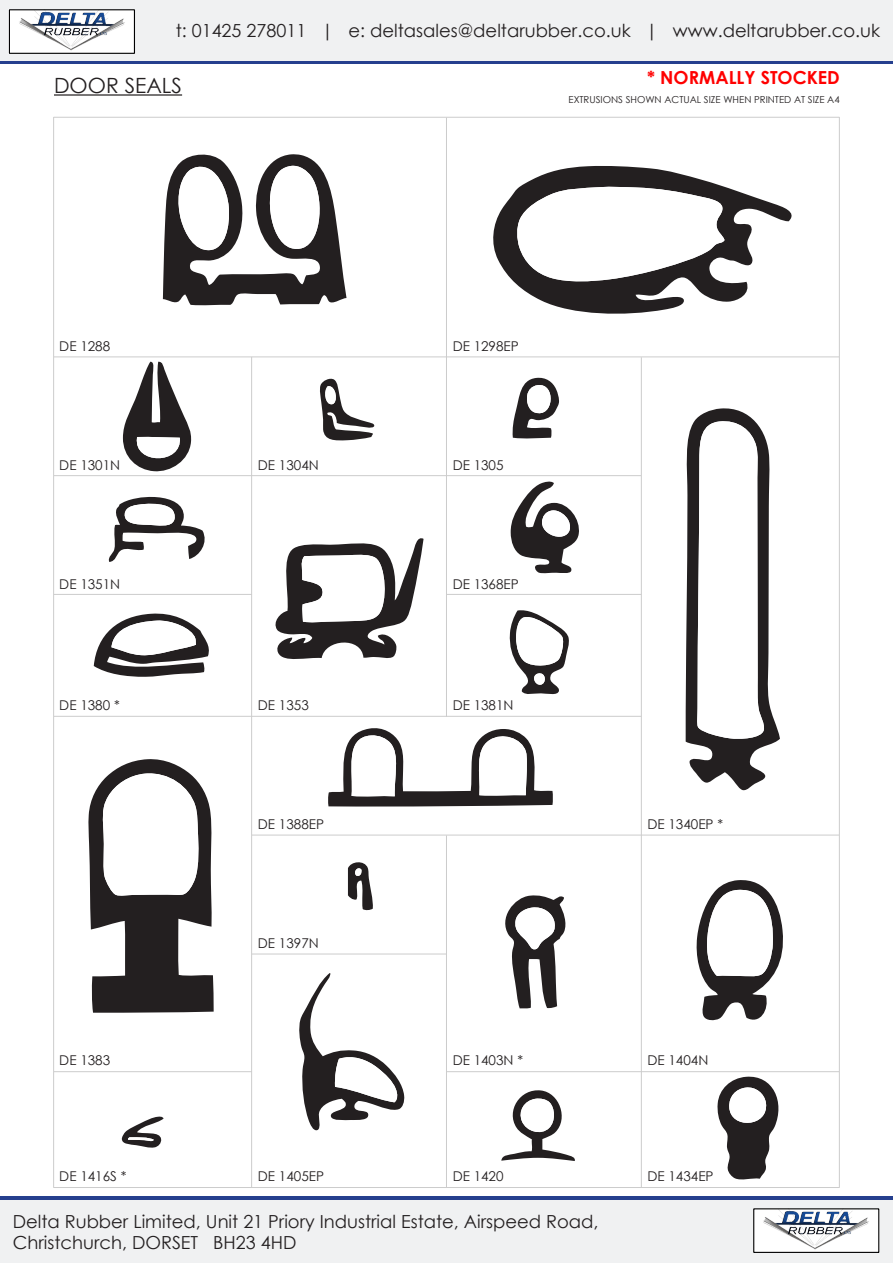
<style>
.page{position:relative;width:893px;height:1263px;background:#fff}
.page>*{position:absolute;margin:0;border:0;box-sizing:border-box;transform-origin:0 0}
.t1{font:21px "Century Gothic";color:#231f20}
.t2{font:18px/21.6px "Century Gothic";color:#231f20}
.t3{font:700 18px "Century Gothic";color:#f00}
.t4{font:13.5px "Century Gothic";color:#231f20}
.t5{font:9.6px "Century Gothic";color:#231f20}
</style>
<div class="page">
<div style="left:0;top:1200px;width:893px;height:63px;background:#f0f1f2"></div>
<div style="left:753px;top:1208px;width:126px;height:45px;background:#fff"></div>
<img style="left:763px;top:1210px;width:106px;height:40px">
<div style="left:753px;top:1208px;width:126px;height:45px;border:1px solid #000"></div>
<hr style="left:0;top:1196px;width:893px;height:4px;background:#253f8e">
<hr style="left:0;top:60px;width:893px;height:4px;background:#253f8e">
<div style="left:0;top:0;width:893px;height:61px;background:#f0f1f2"></div>
<div style="left:9px;top:9px;width:126px;height:45px;background:#fff"></div>
<img style="left:19px;top:11px;width:106px;height:40px">
<div style="left:9px;top:9px;width:126px;height:45px;border:1px solid #000"></div>
<svg style="left:493px;top:166px;width:299px;height:148px"></svg>
<svg style="left:163px;top:154px;width:183px;height:152px"></svg>
<svg style="left:516px;top:186px;width:208px;height:97px"></svg>
<svg style="left:512px;top:377px;width:47px;height:62px"></svg>
<svg style="left:320px;top:378px;width:55px;height:63px"></svg>
<svg style="left:685px;top:408px;width:95px;height:382px"></svg>
<svg style="left:123px;top:361px;width:69px;height:111px"></svg>
<svg style="left:108px;top:496px;width:97px;height:66px"></svg>
<svg style="left:511px;top:481px;width:68px;height:93px"></svg>
<svg style="left:275px;top:538px;width:149px;height:121px"></svg>
<svg style="left:94px;top:613px;width:115px;height:64px"></svg>
<svg style="left:509px;top:610px;width:60px;height:85px"></svg>
<svg style="left:328px;top:728px;width:225px;height:79px"></svg>
<svg style="left:88px;top:759px;width:126px;height:254px"></svg>
<svg style="left:348px;top:862px;width:25px;height:49px"></svg>
<svg style="left:696px;top:880px;width:87px;height:141px"></svg>
<svg style="left:505px;top:895px;width:61px;height:114px"></svg>
<svg style="left:299px;top:973px;width:106px;height:158px"></svg>
<svg style="left:717px;top:1076px;width:62px;height:104px"></svg>
<svg style="left:501px;top:1090px;width:74px;height:71px"></svg>
<svg style="left:122px;top:1116px;width:42px;height:32px"></svg>
<hr style="left:54px;top:117px;width:785px;height:1px;background:#ccc">
<hr style="left:54px;top:475px;width:587px;height:1px;background:#ccc">
<hr style="left:54px;top:716px;width:587px;height:1px;background:#ccc">
<hr style="left:54px;top:356px;width:785px;height:1px;background:#ccc">
<hr style="left:447px;top:594px;width:194px;height:1px;background:#ccc">
<hr style="left:54px;top:594px;width:198px;height:1px;background:#ccc">
<hr style="left:252px;top:835px;width:587px;height:1px;background:#ccc">
<hr style="left:252px;top:954px;width:195px;height:1px;background:#ccc">
<hr style="left:54px;top:1071px;width:198px;height:1px;background:#ccc">
<hr style="left:447px;top:1071px;width:392px;height:1px;background:#ccc">
<hr style="left:54px;top:1187px;width:785px;height:1px;background:#ccc">
<hr style="left:446px;top:118px;width:1px;height:599px;background:#ccc">
<hr style="left:446px;top:835px;width:1px;height:353px;background:#ccc">
<hr style="left:641px;top:357px;width:1px;height:830px;background:#ccc">
<hr style="left:839px;top:117px;width:1px;height:1071px;background:#ccc">
<hr style="left:53px;top:117px;width:1px;height:1071px;background:#ccc">
<hr style="left:251px;top:357px;width:1px;height:830px;background:#ccc">
<hr style="left:54px;top:94px;width:128px;height:2px;background:#231f20">
<p class="t2" style="left:176px;top:19px;width:706px">t: 01425 278011 | e: deltasales@deltarubber.co.uk | www.deltarubber.co.uk</p>
<p class="t3" style="left:647px;top:64px;width:194px">* NORMALLY STOCKED</p>
<p class="t1" style="left:54px;top:71px;width:130px">DOOR SEALS</p>
<p class="t5" style="left:568px;top:93px;width:273px">EXTRUSIONS SHOWN ACTUAL SIZE WHEN PRINTED AT SIZE A4</p>
<p class="t4" style="left:59px;top:337px;width:52px">DE 1288</p>
<p class="t4" style="left:453px;top:337px;width:68px">DE 1298EP</p>
<p class="t4" style="left:59px;top:455px;width:62px">DE 1301N</p>
<p class="t4" style="left:258px;top:455px;width:62px">DE 1304N</p>
<p class="t4" style="left:453px;top:455px;width:52px">DE 1305</p>
<p class="t4" style="left:59px;top:574px;width:62px">DE 1351N</p>
<p class="t4" style="left:453px;top:574px;width:68px">DE 1368EP</p>
<p class="t4" style="left:59px;top:696px;width:62px">DE 1380 *</p>
<p class="t4" style="left:258px;top:696px;width:52px">DE 1353</p>
<p class="t4" style="left:453px;top:696px;width:62px">DE 1381N</p>
<p class="t4" style="left:258px;top:815px;width:68px">DE 1388EP</p>
<p class="t4" style="left:647px;top:815px;width:77px">DE 1340EP *</p>
<p class="t4" style="left:258px;top:934px;width:62px">DE 1397N</p>
<p class="t4" style="left:59px;top:1050px;width:52px">DE 1383</p>
<p class="t4" style="left:453px;top:1050px;width:72px">DE 1403N *</p>
<p class="t4" style="left:647px;top:1050px;width:62px">DE 1404N</p>
<p class="t4" style="left:59px;top:1167px;width:69px">DE 1416S *</p>
<p class="t4" style="left:258px;top:1167px;width:68px">DE 1405EP</p>
<p class="t4" style="left:453px;top:1167px;width:52px">DE 1420</p>
<p class="t4" style="left:647px;top:1167px;width:68px">DE 1434EP</p>
<p class="t2" style="left:13px;top:1210px;width:587px">Delta Rubber Limited, Unit 21 Priory Industrial Estate, Airspeed Road,<br>Christchurch, DORSET BH23 4HD</p>
</div>
